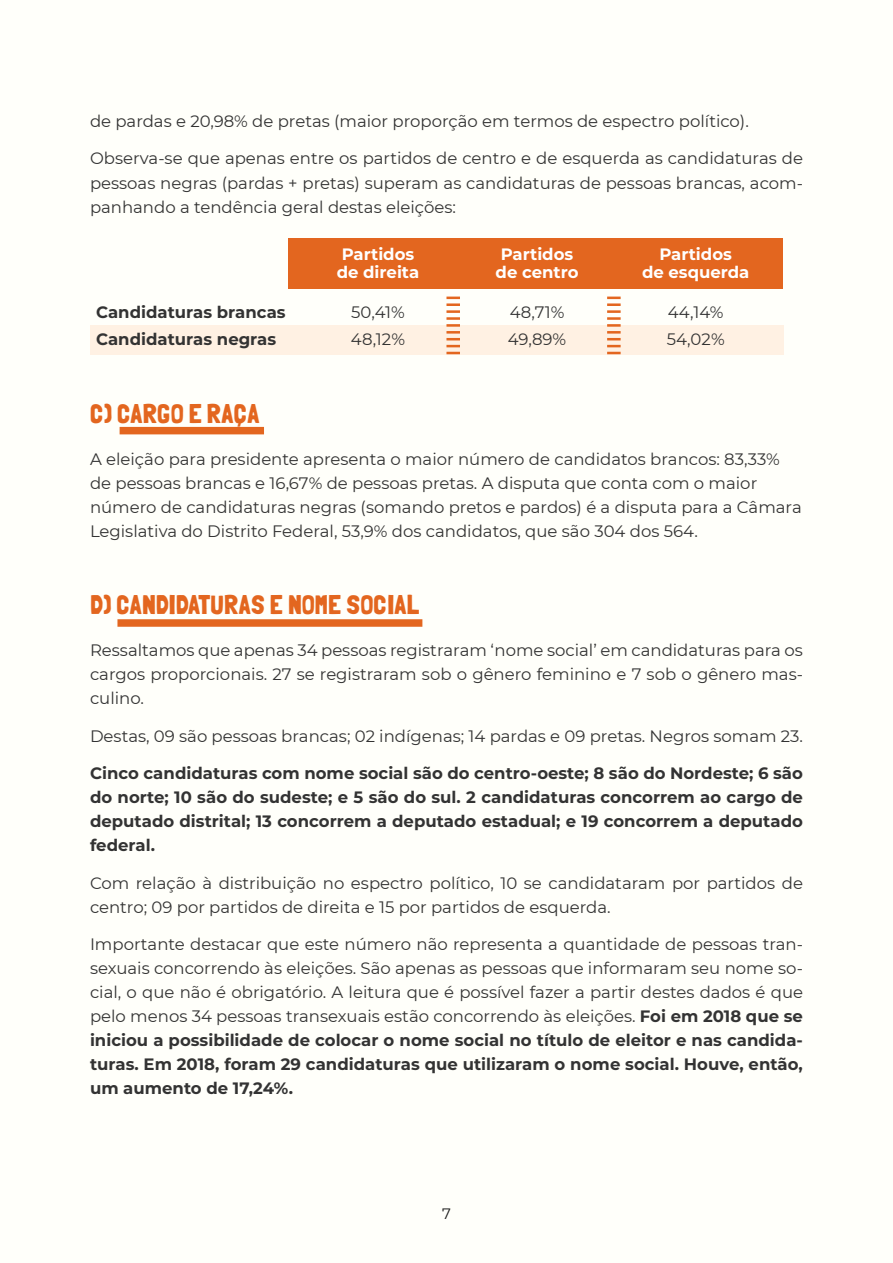
<style>
.page{position:relative;width:893px;height:1263px;background:#fffffa}
.page>*{position:absolute;margin:0;border:0;box-sizing:border-box;transform-origin:0 0}
.t1{font:27px "Folk solid";color:#e3661f}
.t2{font:16.5px/24px "Montserrat";color:#333;text-align:justify}
.t3{font:700 16.5px/24px "Montserrat";color:#333;text-align:justify}
.t4{font:700 16.5px/18px "Montserrat";color:#fff;text-align:center}
.t5{font:15px "Montserrat";color:#1a1a1a}
.s1{font-weight:700}
</style>
<div class="page">
<div style="left:289px;top:238px;width:494px;height:51px;background:#e3661f"></div>
<div style="left:90px;top:325px;width:693px;height:29px;background:#fff1e3"></div>
<svg style="left:446px;top:297px;width:14px;height:2px"></svg>
<hr style="left:446px;top:303px;width:14px;height:3px;background:#e3661f">
<hr style="left:446px;top:310px;width:14px;height:3px;background:#e3661f">
<hr style="left:446px;top:317px;width:14px;height:3px;background:#e3661f">
<hr style="left:446px;top:324px;width:14px;height:3px;background:#e3661f">
<hr style="left:446px;top:331px;width:14px;height:3px;background:#e3661f">
<svg style="left:446px;top:338px;width:14px;height:16px"></svg>
<svg style="left:607px;top:297px;width:14px;height:2px"></svg>
<hr style="left:607px;top:303px;width:14px;height:3px;background:#e3661f">
<hr style="left:607px;top:310px;width:14px;height:3px;background:#e3661f">
<hr style="left:607px;top:317px;width:14px;height:3px;background:#e3661f">
<hr style="left:607px;top:324px;width:14px;height:3px;background:#e3661f">
<hr style="left:607px;top:331px;width:14px;height:3px;background:#e3661f">
<svg style="left:607px;top:338px;width:14px;height:16px"></svg>
<div style="left:117px;top:619px;width:305px;height:8px;background:#e3661f"></div>
<div style="left:120px;top:427px;width:144px;height:7px;background:#e3661f"></div>
<p class="t2" style="left:90px;top:109px;width:660px">de pardas e 20,98% de pretas (maior proporção em termos de espectro político).</p>
<p class="t2" style="left:90px;top:146px;width:714px">Observa-se que apenas entre os partidos de centro e de esquerda as candidaturas de pessoas negras (pardas + pretas) superam as candidaturas de pessoas brancas, acom&shy;panhando a tendência geral destas eleições:</p>
<p class="t4" style="left:337px;top:244px;width:84px">Partidos de direita</p>
<p class="t4" style="left:496px;top:244px;width:84px">Partidos de centro</p>
<p class="t4" style="left:642px;top:244px;width:109px">Partidos<br>de esquerda</p>
<p class="t3" style="left:96px;top:299px;width:191px">Candidaturas brancas</p>
<p class="t2" style="left:351px;top:299px;width:55px">50,41%</p>
<p class="t2" style="left:510px;top:299px;width:56px">48,71%</p>
<p class="t2" style="left:668px;top:299px;width:57px">44,14%</p>
<p class="t3" style="left:96px;top:327px;width:182px">Candidaturas negras</p>
<p class="t2" style="left:351px;top:327px;width:56px">48,12%</p>
<p class="t2" style="left:508px;top:327px;width:60px">49,89%</p>
<p class="t2" style="left:667px;top:327px;width:59px">54,02%</p>
<h1 class="t1" style="left:90px;top:397px;width:171px">C) CARGO E RAÇA</h1>
<p class="t2" style="left:90px;top:446px;width:713px;text-align:left">A eleição para presidente apresenta o maior número de candidatos brancos: 83,33% de pessoas brancas e 16,67% de pessoas pretas. A disputa que conta com o maior número de candidaturas negras (somando pretos e pardos) é a disputa para a Câmara Legislativa do Distrito Federal, 53,9% dos candidatos, que são 304 dos 564.</p>
<h1 class="t1" style="left:90px;top:589px;width:331px">D) CANDIDATURAS E NOME SOCIAL</h1>
<p class="t2" style="left:90px;top:638px;width:714px">Ressaltamos que apenas 34 pessoas registraram ‘nome social’ em candidaturas para os cargos proporcionais. 27 se registraram sob o gênero feminino e 7 sob o gênero mas&shy;culino.</p>
<p class="t2" style="left:90px;top:723px;width:714px">Destas, 09 são pessoas brancas; 02 indígenas; 14 pardas e 09 pretas. Negros somam 23.</p>
<p class="t3" style="left:90px;top:760px;width:714px">Cinco candidaturas com nome social são do centro-oeste; 8 são do Nordeste; 6 são do norte; 10 são do sudeste; e 5 são do sul. 2 candidaturas concorrem ao cargo de deputado distrital; 13 concorrem a deputado estadual; e 19 concorrem a deputado federal.</p>
<p class="t2" style="left:90px;top:870px;width:714px">Com relação à distribuição no espectro político, 10 se candidataram por partidos de centro; 09 por partidos de direita e 15 por partidos de esquerda.</p>
<p class="t2" style="left:90px;top:932px;width:714px">Importante destacar que este número não representa a quantidade de pessoas tran&shy;sexuais concorrendo às eleições. São apenas as pessoas que informaram seu nome so&shy;cial, o que não é obrigatório. A leitura que é possível fazer a partir destes dados é que pelo menos 34 pessoas transexuais estão concorrendo às eleições. <span class="s1">Foi em 2018 que se iniciou a possibilidade de colocar o nome social no título de eleitor e nas candida&shy;turas. Em 2018, foram 29 candidaturas que utilizaram o nome social. Houve, então, um aumento de 17,24%.</span></p>
<p class="t5" style="left:442px;top:1203px;width:10px">7</p>
</div>
